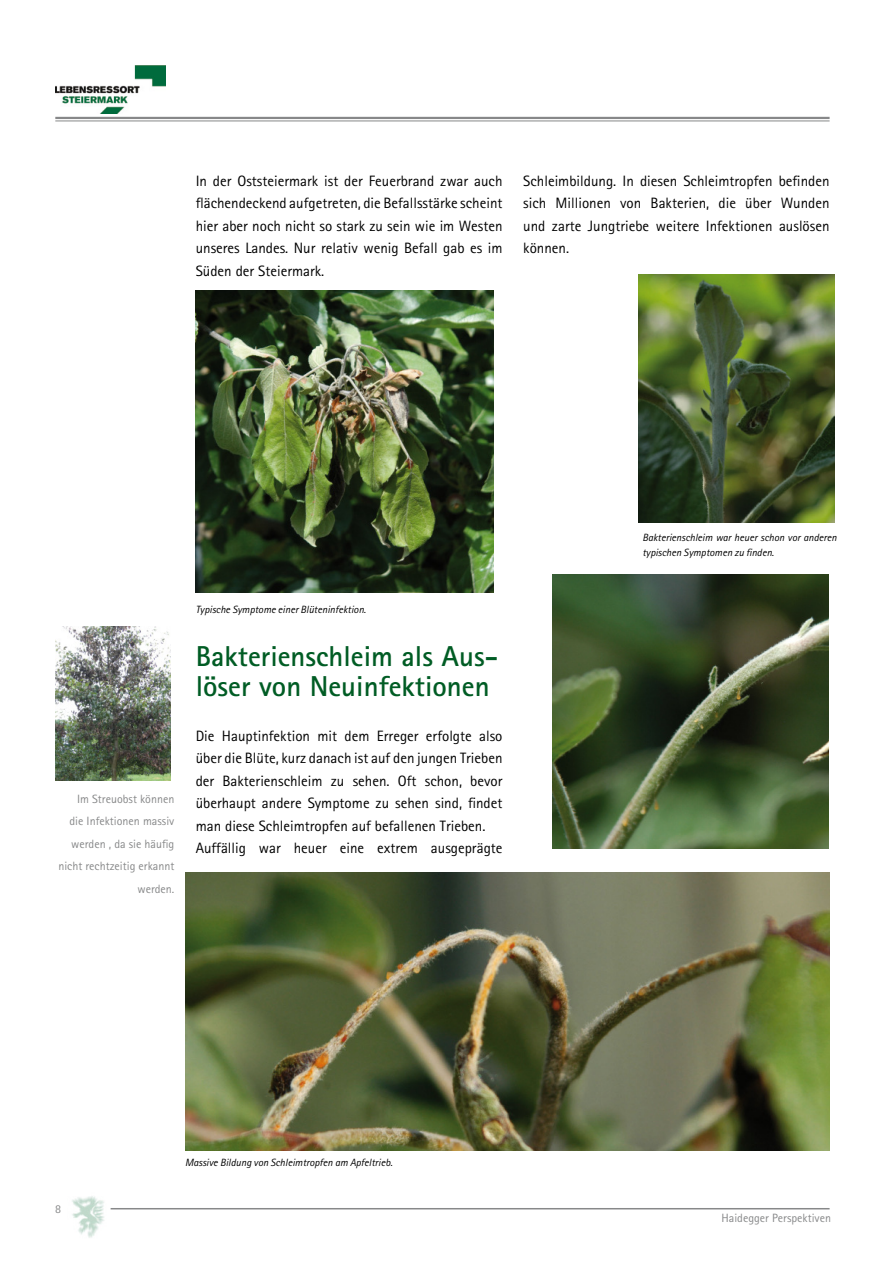
<style>
.page{position:relative;width:893px;height:1263px;background:#fff}
.page>*{position:absolute;margin:0;border:0;box-sizing:border-box;transform-origin:0 0}
.t1{font:700 28.8px/30px "Rotis Sans Serif";color:#005c24}
.t2{font:15px/22.5px "Rotis Sans Serif";color:#000;text-align:justify}
.t3{font:12px/22.5px "Rotis Sans Serif";color:#878889;text-align:right}
.t4{font:italic 10.5px/15px "Rotis Sans Serif";color:#000}
</style>
<div class="page">
<hr style="left:55px;top:117px;width:774px;height:2px;background:#878889">
<hr style="left:55px;top:121px;width:774px;height:1px;background:#878889">
<hr style="left:111px;top:1208px;width:718px;height:1px;background:#878889">
<img style="left:72px;top:1196px;width:32px;height:42px">
<img style="left:55px;top:65px;width:111px;height:49px">
<img style="left:186px;top:873px;width:643px;height:278px">
<img style="left:196px;top:290px;width:297px;height:303px">
<img style="left:638px;top:275px;width:196px;height:248px">
<img style="left:552px;top:575px;width:276px;height:274px">
<img style="left:55px;top:627px;width:115px;height:153px">
<p class="t2" style="left:196px;top:170px;width:308px">In der Oststeiermark ist der Feuerbrand zwar auch flächendeckend aufgetreten, die Befallsstärke scheint hier aber noch nicht so stark zu sein wie im Westen unseres Landes. Nur relativ wenig Befall gab es im Süden der Steiermark.</p>
<p class="t2" style="left:523px;top:170px;width:308px">Schleimbildung. In diesen Schleimtropfen befinden sich Millionen von Bakterien, die über Wunden und zarte Jungtriebe weitere Infektionen auslösen können.</p>
<p class="t3" style="left:58px;top:788px;width:117px">Im Streuobst können<br>die Infektionen massiv werden , da sie häufig nicht rechtzeitig erkannt werden.</p>
<p class="t4" style="left:196px;top:603px;width:172px">Typische Symptome einer Blüteninfektion.</p>
<h1 class="t1" style="left:196px;top:644px;width:304px">Bakterienschleim als Aus&shy;löser von Neuinfektionen</h1>
<p class="t2" style="left:196px;top:725px;width:308px;text-align:left">Die Hauptinfektion mit dem Erreger erfolgte also über die Blüte, kurz danach ist auf den jungen Trieben der Bakterienschleim zu sehen. Oft schon, bevor überhaupt andere Symptome zu sehen sind, findet man diese Schleimtropfen auf befallenen Trieben.<br>Auffällig war heuer eine extrem ausgeprägte</p>
<p class="t4" style="left:642px;top:531px;width:196px">Bakterienschleim war heuer schon vor anderen typischen Symptomen zu finden.</p>
<p class="t3" style="left:55px;top:1198px;width:7px">8</p>
<p class="t4" style="left:185px;top:1156px;width:209px">Massive Bildung von Schleimtropfen am Apfeltrieb.</p>
<p class="t3" style="left:721px;top:1208px;width:111px">Haidegger Perspektiven</p>
</div>
